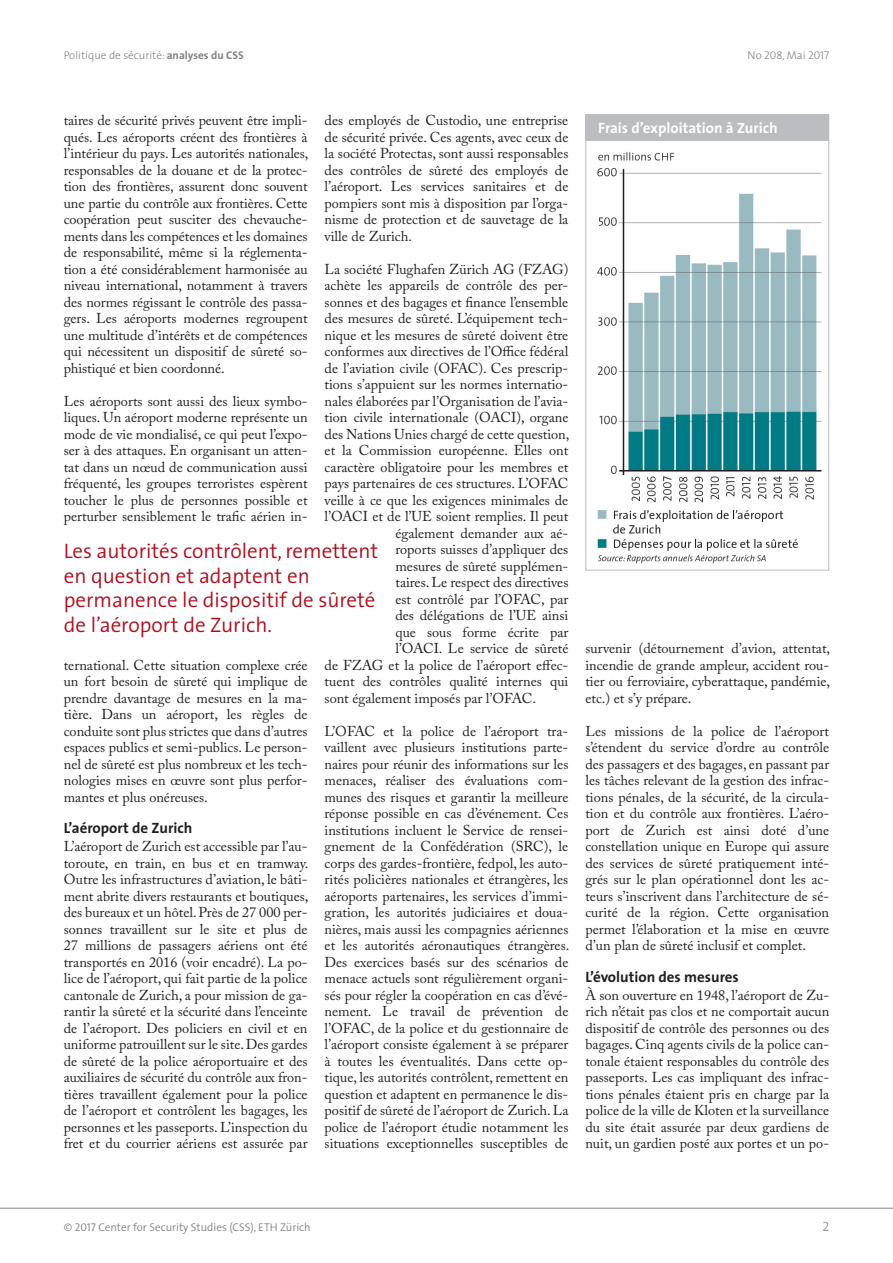
<style>
.page{position:relative;width:893px;height:1263px;background:#fff}
.page>*{position:absolute;margin:0;border:0;box-sizing:border-box;transform-origin:0 0}
.Quote_f{font:300 21px/24.8px "The Sans";color:#b00d1d}
.Lauftext_Titel_f{font:700 15px "The Sans";color:#231f20}
.Boxtitel_f{font:700 15px "The Sans";color:#fff}
.Text_f{font:14.25px/16.5px "Adobe Caslon Pro";color:#231f20;text-align:justify}
.t1{font:13.5px "The Sans Light Caps";color:#808285}
.t2{font:300 11.25px "The Sans";color:#808285}
.t3{font:300 11.25px "The Sans";color:#808285}
.t4{font:11.25px "The Sans Light Caps";color:#808285}
.s1{font-weight:700}
.s2{font-family:"The Sans";font-weight:300}
.s3{font-family:"The Sans Semi Light Caps";font-weight:400}
</style>
<div class="page">
<hr style="left:0;top:1208px;width:893px;height:1px;background:#808285">
<div style="left:585px;top:114px;width:244px;height:28px;background:#bcbdc0"></div>
<img style="left:587px;top:141px;width:240px;height:423px">
<div style="left:585px;top:114px;width:244px;height:457px;border:1px solid #bcbdc0"></div>
<p class="t3" style="left:64px;top:46px;width:182px">Politique de sécurité: <span class="s1">analyses du CSS</span></p>
<p class="t4" style="left:748px;top:46px;width:83px"><span class="s2">No</span> 208<span class="s2">, Mai</span> 2017</p>
<p class="Text_f" style="left:64px;top:112px;width:246px">taires de sécurité privés peuvent être impli&shy;qués. Les aéroports créent des frontières à l’intérieur du pays. Les autorités nationales, responsables de la douane et de la protec&shy;tion des frontières, assurent donc souvent une partie du contrôle aux frontières. Cette coopération peut susciter des chevauche&shy;ments dans les compétences et les domaines de responsabilité, même si la réglementa&shy;tion a été considérablement harmonisée au niveau international, notamment à travers des normes régissant le contrôle des passa&shy;gers. Les aéroports modernes regroupent une multitude d’intérêts et de compétences qui nécessitent un dispositif de sûreté so&shy;phistiqué et bien coordonné.</p>
<p class="Text_f" style="left:64px;top:392px;width:245px">Les aéroports sont aussi des lieux symbo&shy;liques. Un aéroport moderne représente un mode de vie mondialisé, ce qui peut l’expo&shy;ser à des attaques. En organisant un atten&shy;tat dans un nœud de communication aussi fréquenté, les groupes terroristes espèrent toucher le plus de personnes possible et perturber sensiblement le trafic aérien in-</p>
<p class="Text_f" style="left:325px;top:112px;width:245px">des employés de Custodio, une entreprise de sécurité privée. Ces agents, avec ceux de la société Protectas, sont aussi responsables des contrôles de sûreté des employés de l’aéroport. Les services sanitaires et de pompiers sont mis à disposition par l’orga&shy;nisme de protection et de sauvetage de la ville de Zurich.</p>
<p class="Text_f" style="left:325px;top:260px;width:245px">La société Flughafen Zürich AG (FZAG)</p>
<p class="Text_f" style="left:325px;top:277px;width:245px">achète les appareils de contrôle des per-</p>
<p class="Text_f" style="left:325px;top:293px;width:245px">sonnes et des bagages et finance l’ensemble</p>
<p class="Text_f" style="left:325px;top:310px;width:245px">des mesures de sûreté. L’équipement tech-</p>
<p class="Text_f" style="left:325px;top:326px;width:245px">nique et les mesures de sûreté doivent être</p>
<p class="Text_f" style="left:325px;top:343px;width:245px">conformes aux directives de l’Office fédéral</p>
<p class="Text_f" style="left:325px;top:359px;width:245px">de l’aviation civile (OFAC). Ces prescrip-</p>
<p class="Text_f" style="left:325px;top:376px;width:245px">tions s’appuient sur les normes internatio-</p>
<p class="Text_f" style="left:325px;top:392px;width:245px">nales élaborées par l’Organisation de l’avia-</p>
<p class="Text_f" style="left:325px;top:409px;width:245px">tion civile internationale (OACI), organe</p>
<p class="Text_f" style="left:325px;top:425px;width:246px">des Nations Unies chargé de cette question,</p>
<p class="Text_f" style="left:325px;top:442px;width:245px">et la Commission européenne. Elles ont</p>
<p class="Text_f" style="left:325px;top:458px;width:245px">caractère obligatoire pour les membres et</p>
<p class="Text_f" style="left:325px;top:475px;width:245px">pays partenaires de ces structures. L’OFAC</p>
<p class="Text_f" style="left:325px;top:491px;width:245px">veille à ce que les exigences minimales de</p>
<p class="Text_f" style="left:325px;top:508px;width:245px">l’OACI et de l’UE soient remplies. Il peut</p>
<p class="Text_f" style="left:395px;top:524px;width:174px">également demander aux aé-</p>
<p class="Text_f" style="left:395px;top:541px;width:174px">roports suisses d’appliquer des</p>
<p class="Text_f" style="left:395px;top:557px;width:174px">mesures de sûreté supplémen-</p>
<p class="Text_f" style="left:395px;top:574px;width:174px">taires. Le respect des directives</p>
<p class="Text_f" style="left:395px;top:590px;width:174px">est contrôlé par l’OFAC, par</p>
<p class="Text_f" style="left:395px;top:607px;width:174px">des délégations de l’UE ainsi</p>
<p class="Text_f" style="left:395px;top:623px;width:174px">que sous forme écrite par</p>
<p class="Text_f" style="left:395px;top:640px;width:174px">l’OACI. Le service de sûreté</p>
<p class="Text_f" style="left:325px;top:656px;width:245px">de FZAG et la police de l’aéroport effec-</p>
<p class="Text_f" style="left:325px;top:673px;width:245px">tuent des contrôles qualité internes qui</p>
<p class="Text_f" style="left:325px;top:689px;width:213px">sont également imposés par l’OFAC.</p>
<p class="Text_f" style="left:325px;top:722px;width:246px">L’OFAC et la police de l’aéroport tra&shy;vaillent avec plusieurs institutions parte&shy;naires pour réunir des informations sur les menaces, réaliser des évaluations com&shy;munes des risques et garantir la meilleure réponse possible en cas d’événement. Ces institutions incluent le Service de rensei&shy;gnement de la Confédération (SRC), le corps des gardes-frontière, fedpol, les auto&shy;rités policières nationales et étrangères, les aéroports partenaires, les services d’immi&shy;gration, les autorités judiciaires et doua&shy;nières, mais aussi les compagnies aériennes et les autorités aéronautiques étrangères.<br>Des exercices basés sur des scénarios de menace actuels sont régulièrement organi&shy;sés pour régler la coopération en cas d’évé&shy;nement. Le travail de prévention de l’OFAC, de la police et du gestionnaire de l’aéroport consiste également à se préparer à toutes les éventualités. Dans cette op&shy;tique, les autorités contrôlent, remettent en question et adaptent en permanence le dis&shy;positif de sûreté de l’aéroport de Zurich. La police de l’aéroport étudie notamment les situations exceptionnelles susceptibles de</p>
<p class="Quote_f" style="left:64px;top:538px;width:316px">Les autorités contrôlent, remettent en question et adaptent en permanence le dispositif de sûreté de l’aéroport de Zurich.</p>
<p class="Text_f" style="left:64px;top:656px;width:245px">ternational. Cette situation complexe crée un fort besoin de sûreté qui implique de prendre davantage de mesures en la ma&shy;tière. Dans un aéroport, les règles de conduite sont plus strictes que dans d’autres espaces publics et semi-publics. Le person&shy;nel de sûreté est plus nombreux et les tech&shy;nologies mises en œuvre sont plus perfor&shy;mantes et plus onéreuses.</p>
<p class="Lauftext_Titel_f" style="left:64px;top:815px;width:130px">L’aéroport de Zurich</p>
<p class="Text_f" style="left:64px;top:838px;width:246px">L’aéroport de Zurich est accessible par l’au&shy;toroute, en train, en bus et en tramway.<br>Outre les infrastructures d’aviation, le bâti&shy;ment abrite divers restaurants et boutiques, des bureaux et un hôtel. Près de 27 000 per&shy;sonnes travaillent sur le site et plus de 27 millions de passagers aériens ont été transportés en 2016 (voir encadré). La po&shy;lice de l’aéroport, qui fait partie de la police cantonale de Zurich, a pour mission de ga&shy;rantir la sûreté et la sécurité dans l’enceinte de l’aéroport. Des policiers en civil et en uniforme patrouillent sur le site. Des gardes de sûreté de la police aéroportuaire et des auxiliaires de sécurité du contrôle aux fron&shy;tières travaillent également pour la police de l’aéroport et contrôlent les bagages, les personnes et les passeports. L’inspection du fret et du courrier aériens est assurée par</p>
<p class="Boxtitel_f" style="left:598px;top:116px;width:181px">Frais d’exploitation à Zurich</p>
<p class="Text_f" style="left:585px;top:640px;width:246px">survenir (détournement d’avion, attentat, incendie de grande ampleur, accident rou&shy;tier ou ferroviaire, cyberattaque, pandémie, etc.) et s’y prépare.</p>
<p class="Text_f" style="left:585px;top:722px;width:245px">Les missions de la police de l’aéroport s’étendent du service d’ordre au contrôle des passagers et des bagages, en passant par les tâches relevant de la gestion des infrac&shy;tions pénales, de la sécurité, de la circula&shy;tion et du contrôle aux frontières. L’aéro&shy;port de Zurich est ainsi doté d’une constellation unique en Europe qui assure des services de sûreté pratiquement inté&shy;grés sur le plan opérationnel dont les ac&shy;teurs s’inscrivent dans l’architecture de sé&shy;curité de la région. Cette organisation permet l’élaboration et la mise en œuvre d’un plan de sûreté inclusif et complet.</p>
<p class="Lauftext_Titel_f" style="left:585px;top:964px;width:155px">L’évolution des mesures</p>
<p class="Text_f" style="left:585px;top:986px;width:245px">À son ouverture en 1948, l’aéroport de Zu&shy;rich n’était pas clos et ne comportait aucun dispositif de contrôle des personnes ou des bagages. Cinq agents civils de la police can&shy;tonale étaient responsables du contrôle des passeports. Les cas impliquant des infrac&shy;tions pénales étaient pris en charge par la police de la ville de Kloten et la surveillance du site était assurée par deux gardiens de nuit, un gardien posté aux portes et un po-</p>
<p class="t2" style="left:64px;top:1217px;width:248px">© <span class="s3">2017</span> Center for Security Studies (CSS), ETH Zürich</p>
<p class="t1" style="left:822px;top:1215px;width:8px">2</p>
</div>
